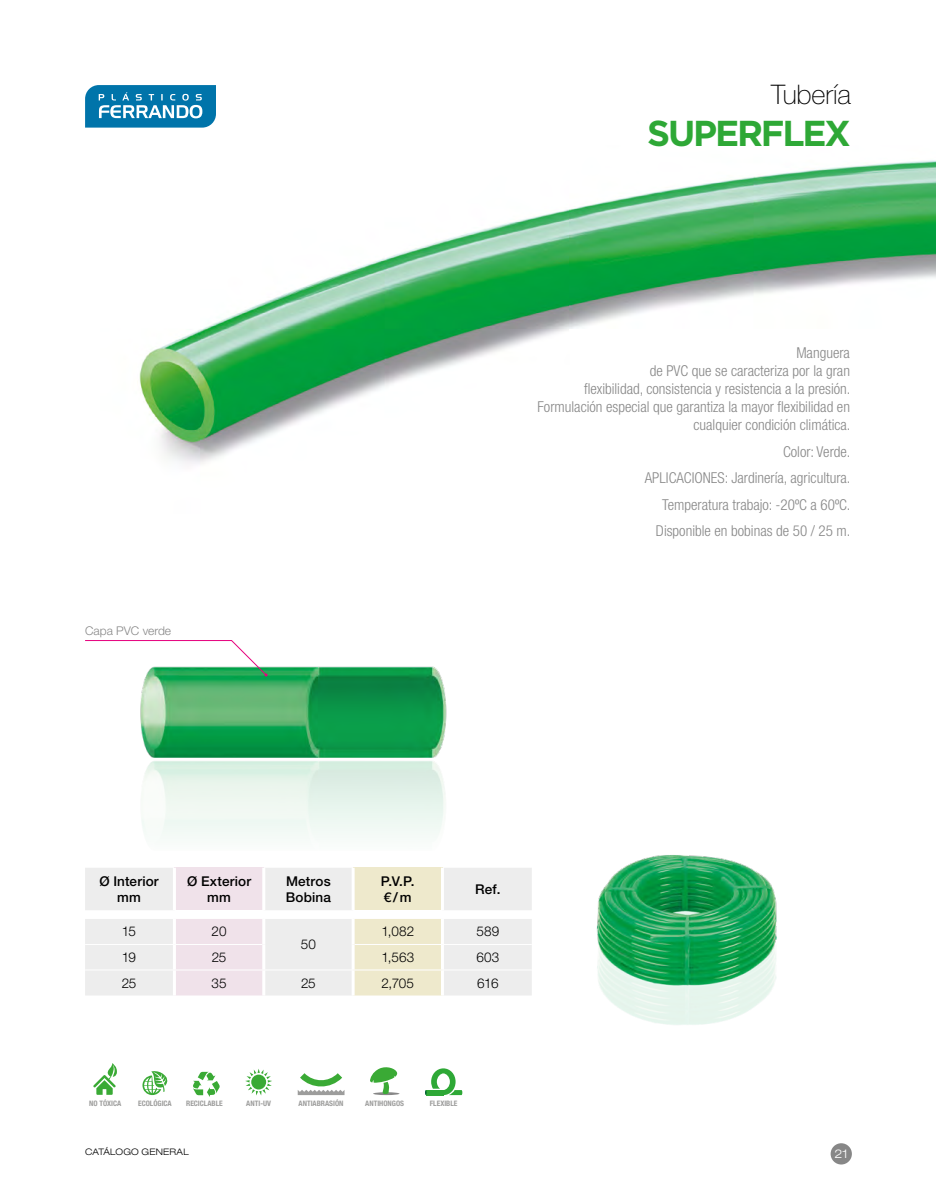
<style>
.page{position:relative;width:936px;height:1191px;background:#fff}
.page>*{position:absolute;margin:0;border:0;box-sizing:border-box;transform-origin:0 0}
.t1{font:700 36px "Gotham";letter-spacing:-.06em;color:#2ea836}
.t2{font:100 27px "Helvetica Neue LT Std";letter-spacing:-.005em;color:#000}
.t3{font:300 condensed 15px/18px "Helvetica Neue LT Std";color:#878787;text-align:right}
.t4{font:500 13.5px/16.2px "Helvetica Neue LT Std";letter-spacing:.01em;color:#000;text-align:center}
.t5{font:300 13.5px "Helvetica Neue LT Std";color:#000}
.t6{font:300 12px "Helvetica Neue LT Std";color:#878787}
.t7{font:300 expanded 12px "Helvetica Neue LT Std";color:#fff}
.t8{font:300 expanded 9px "Helvetica Neue LT Std";letter-spacing:.02em;color:#000}
.t9{font:700 condensed 7.5px "Helvetica Neue LT Std";color:#9d9d9c}
</style>
<div class="page">
<img style="left:139px;top:160px;width:796px;height:304px">
<img style="left:140px;top:666px;width:307px;height:86px">
<img style="left:142px;top:752px;width:303px;height:84px">
<img style="left:596px;top:855px;width:181px;height:170px">
<svg style="left:85px;top:640px;width:182px;height:36px"></svg>
<svg style="left:85px;top:919px;width:446px;height:76px;background:#edeae6"></svg>
<hr style="left:173px;top:919px;width:3px;height:25px;background:#fff">
<hr style="left:173px;top:944px;width:3px;height:25px;background:#fff">
<hr style="left:173px;top:970px;width:3px;height:25px;background:#fff">
<hr style="left:262px;top:919px;width:3px;height:25px;background:#fff">
<hr style="left:262px;top:944px;width:3px;height:25px;background:#fff">
<hr style="left:262px;top:970px;width:3px;height:25px;background:#fff">
<hr style="left:351px;top:919px;width:3px;height:25px;background:#fff">
<hr style="left:351px;top:944px;width:3px;height:25px;background:#fff">
<hr style="left:351px;top:970px;width:3px;height:25px;background:#fff">
<hr style="left:441px;top:919px;width:3px;height:25px;background:#fff">
<hr style="left:441px;top:944px;width:3px;height:25px;background:#fff">
<hr style="left:441px;top:970px;width:3px;height:25px;background:#fff">
<hr style="left:85px;top:944px;width:89px;height:1px;background:#fff">
<hr style="left:174px;top:944px;width:88px;height:1px;background:#fff">
<hr style="left:354px;top:944px;width:88px;height:1px;background:#fff">
<hr style="left:442px;top:944px;width:89px;height:1px;background:#fff">
<hr style="left:85px;top:969px;width:89px;height:1px;background:#fff">
<hr style="left:174px;top:969px;width:90px;height:1px;background:#fff">
<hr style="left:264px;top:969px;width:89px;height:1px;background:#fff">
<hr style="left:353px;top:969px;width:89px;height:1px;background:#fff">
<hr style="left:442px;top:969px;width:89px;height:1px;background:#fff">
<hr style="left:373px;top:1092px;width:26px;height:3px;background:#878787;border-radius:50%">
<svg style="left:370px;top:1067px;width:27px;height:27px"></svg>
<svg style="left:245px;top:1069px;width:27px;height:26px"></svg>
<svg style="left:193px;top:1071px;width:27px;height:26px"></svg>
<svg style="left:93px;top:1063px;width:24px;height:31px"></svg>
<svg style="left:142px;top:1071px;width:26px;height:24px"></svg>
<svg style="left:425px;top:1068px;width:37px;height:27px"></svg>
<svg style="left:298px;top:1073px;width:46px;height:22px"></svg>
<div style="left:85px;top:868px;width:446px;height:42px;background:#ededed"></div>
<div style="left:174px;top:867px;width:90px;height:43px;background:#f0e2ea"></div>
<div style="left:353px;top:867px;width:89px;height:43px;background:#eee9cc"></div>
<hr style="left:173px;top:867px;width:3px;height:43px;background:#fff">
<hr style="left:262px;top:867px;width:3px;height:43px;background:#fff">
<hr style="left:351px;top:867px;width:3px;height:43px;background:#fff">
<hr style="left:441px;top:867px;width:3px;height:43px;background:#fff">
<div style="left:830px;top:1143px;width:21px;height:21px;background:#878787;border-radius:50%"></div>
<svg style="left:85px;top:85px;width:131px;height:43px;background:#2b8bb8"></svg>
<h2 class="t2" style="left:771px;top:79px;width:81px">Tubería</h2>
<h1 class="t1" style="left:647px;top:109px;width:205px">SUPERFLEX</h1>
<p class="t6" style="left:85px;top:623px;width:88px">Capa PVC verde</p>
<p class="t3" style="left:537px;top:344px;width:314px">Manguera<br>de PVC que se caracteriza por la gran<br>flexibilidad, consistencia y resistencia a la presión.<br>Formulación especial que garantiza la mayor flexibilidad en cualquier condición climática.</p>
<p class="t3" style="left:644px;top:438px;width:207px;line-height:26.5px">Color: Verde.<br>APLICACIONES: Jardinería, agricultura.<br>Temperatura trabajo: -20ºC a 60ºC.<br>Disponible en bobinas de 50 / 25 m.</p>
<p class="t4" style="left:99px;top:872px;width:61px">Ø Interior mm</p>
<p class="t4" style="left:187px;top:872px;width:66px">Ø Exterior mm</p>
<p class="t4" style="left:286px;top:872px;width:47px;text-align:left">Metros<br>Bobina</p>
<p class="t4" style="left:381px;top:872px;width:35px;text-align:left">P.V.P. €/m</p>
<p class="t4" style="left:475px;top:880px;width:27px">Ref.</p>
<p class="t5" style="left:122px;top:923px;width:16px">15</p>
<p class="t5" style="left:212px;top:923px;width:16px">20</p>
<p class="t5" style="left:301px;top:936px;width:17px">50</p>
<p class="t5" style="left:381px;top:923px;width:34px">1,082</p>
<p class="t5" style="left:476px;top:923px;width:24px">589</p>
<p class="t5" style="left:122px;top:949px;width:16px">19</p>
<p class="t5" style="left:212px;top:949px;width:16px">25</p>
<p class="t5" style="left:381px;top:949px;width:34px">1,563</p>
<p class="t5" style="left:476px;top:949px;width:24px">603</p>
<p class="t5" style="left:122px;top:974px;width:16px">25</p>
<p class="t5" style="left:211px;top:974px;width:17px">35</p>
<p class="t5" style="left:301px;top:974px;width:16px">25</p>
<p class="t5" style="left:381px;top:974px;width:34px">2,705</p>
<p class="t5" style="left:477px;top:974px;width:23px">616</p>
<p class="t9" style="left:89px;top:1098px;width:34px">NO TÓXICA</p>
<p class="t9" style="left:138px;top:1098px;width:35px">ECOLÓGICA</p>
<p class="t9" style="left:186px;top:1098px;width:38px">RECICLABLE</p>
<p class="t9" style="left:246px;top:1098px;width:26px">ANTI-UV</p>
<p class="t9" style="left:298px;top:1098px;width:46px">ANTIABRASIÓN</p>
<p class="t9" style="left:365px;top:1098px;width:40px">ANTIHONGOS</p>
<p class="t9" style="left:430px;top:1098px;width:29px">FLEXIBLE</p>
<p class="t8" style="left:85px;top:1146px;width:105px">CATÁLOGO GENERAL</p>
<p class="t7" style="left:834px;top:1146px;width:15px">21</p>
</div>
